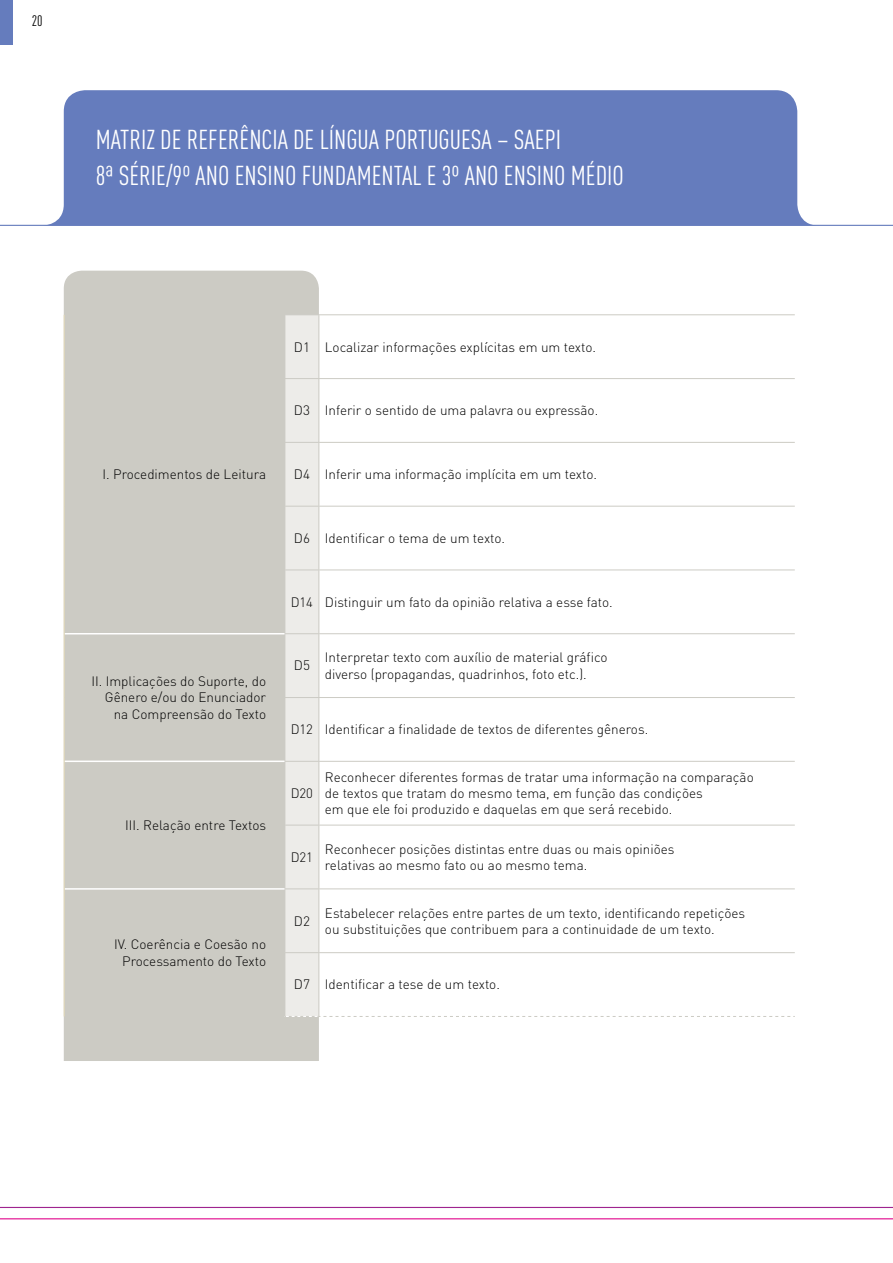
<style>
.page{position:relative;width:893px;height:1263px;background:#fff}
.page>*{position:absolute;margin:0;border:0;box-sizing:border-box;transform-origin:0 0}
.t1{font:27px/36px "DIN Cond";color:#fff}
.t2{font:15px "DIN Cond";color:#000}
.t3{font:300 13.5px/16.2px "DIN";color:#000}
</style>
<div class="page">
<hr style="left:0;top:225px;width:893px;height:1px;background:#657cbd">
<hr style="left:0;top:1218px;width:893px;height:1px;background:#e1058c">
<hr style="left:0;top:1207px;width:893px;height:1px;background:#9f248f">
<div style="left:43px;top:90px;width:776px;height:136px;background:#657cbd"></div>
<div style="left:64px;top:271px;width:255px;height:790px;background:#cccbc4"></div>
<div style="left:65px;top:315px;width:220px;height:701px;background:#cccbc4"></div>
<hr style="left:285px;top:314px;width:34px;height:1px;background:#cccbc4">
<hr style="left:319px;top:314px;width:476px;height:1px;background:#cccbc4">
<hr style="left:65px;top:633px;width:220px;height:1px;background:#fff">
<hr style="left:65px;top:760px;width:220px;height:2px;background:#fff">
<hr style="left:65px;top:888px;width:220px;height:2px;background:#fff">
<svg style="left:285px;top:315px;width:510px;height:702px"></svg>
<hr style="left:64px;top:315px;width:1px;height:64px;background:#e5dbb8">
<hr style="left:64px;top:379px;width:1px;height:63px;background:#e5dbb8">
<hr style="left:64px;top:442px;width:1px;height:64px;background:#e5dbb8">
<hr style="left:64px;top:506px;width:1px;height:64px;background:#e5dbb8">
<hr style="left:64px;top:570px;width:1px;height:64px;background:#e5dbb8">
<hr style="left:64px;top:634px;width:1px;height:63px;background:#e5dbb8">
<hr style="left:64px;top:697px;width:1px;height:64px;background:#e5dbb8">
<hr style="left:64px;top:761px;width:1px;height:64px;background:#e5dbb8">
<hr style="left:64px;top:825px;width:1px;height:64px;background:#e5dbb8">
<hr style="left:64px;top:889px;width:1px;height:64px;background:#e5dbb8">
<hr style="left:64px;top:953px;width:1px;height:63px;background:#e5dbb8">
<div style="left:0;top:0;width:13px;height:45px;background:#657cbd"></div>
<p class="t2" style="left:32px;top:12px;width:12px">20</p>
<h1 class="t1" style="left:96px;top:122px;width:457px">MATRIZ DE REFERÊNCIA DE LÍNGUA PORTUGUESA – SAEPI<br>8ª SÉRIE/9º ANO ENSINO FUNDAME</h1>
<h1 class="t1" style="left:382px;top:158px;width:224px">NTAL E 3º ANO ENSINO MÉDIO</h1>
<p class="t3" style="left:102px;top:466px;width:165px">I. Procedimentos de Leitura</p>
<p class="t3" style="left:91px;top:673px;width:176px;text-align:right">II. Implicações do Suporte, do<br>Gênero e/ou do Enunciador na Compreensão do Texto</p>
<p class="t3" style="left:125px;top:817px;width:143px">III. Relação entre Textos</p>
<p class="t3" style="left:114px;top:936px;width:154px;text-align:right">IV. Coerência e Coesão no<br>Processamento do Texto</p>
<p class="t3" style="left:294px;top:338px;width:304px">D 1 Localizar informações explícitas em um texto.</p>
<p class="t3" style="left:294px;top:402px;width:306px">D3 Inferir o sentido de uma palavra ou expressão.</p>
<p class="t3" style="left:294px;top:466px;width:305px">D4 Inferir uma informação implícita em um texto.</p>
<p class="t3" style="left:294px;top:530px;width:213px">D6 Identificar o tema de um texto.</p>
<p class="t3" style="left:291px;top:593px;width:323px">D 14 Distinguir um fato da opinião relativa a esse fato.</p>
<p class="t3" style="left:294px;top:657px;width:18px">D5</p>
<p class="t3" style="left:325px;top:649px;width:284px">Interpretar texto com auxílio de material gráfico diverso (propagandas, quadrinhos, foto etc.).</p>
<p class="t3" style="left:291px;top:721px;width:359px">D 12 Identificar a finalidade de textos de diferentes gêneros.</p>
<p class="t3" style="left:291px;top:785px;width:24px">D20</p>
<p class="t3" style="left:325px;top:769px;width:430px">Reconhecer diferentes formas de tratar uma informação na comparação de textos que tratam do mesmo tema, em função das condições<br>em que ele foi produzido e daquelas em que será recebido.</p>
<p class="t3" style="left:291px;top:849px;width:24px">D21</p>
<p class="t3" style="left:325px;top:841px;width:351px">Reconhecer posições distintas entre duas ou mais opiniões relativas ao mesmo fato ou ao mesmo tema.</p>
<p class="t3" style="left:294px;top:912px;width:18px">D2</p>
<p class="t3" style="left:325px;top:904px;width:422px">Estabelecer relações entre partes de um texto, identificando repetições ou substituições que contribuem para a continuidade de um texto.</p>
<p class="t3" style="left:294px;top:976px;width:208px">D7 Identificar a tese de um texto.</p>
</div>
